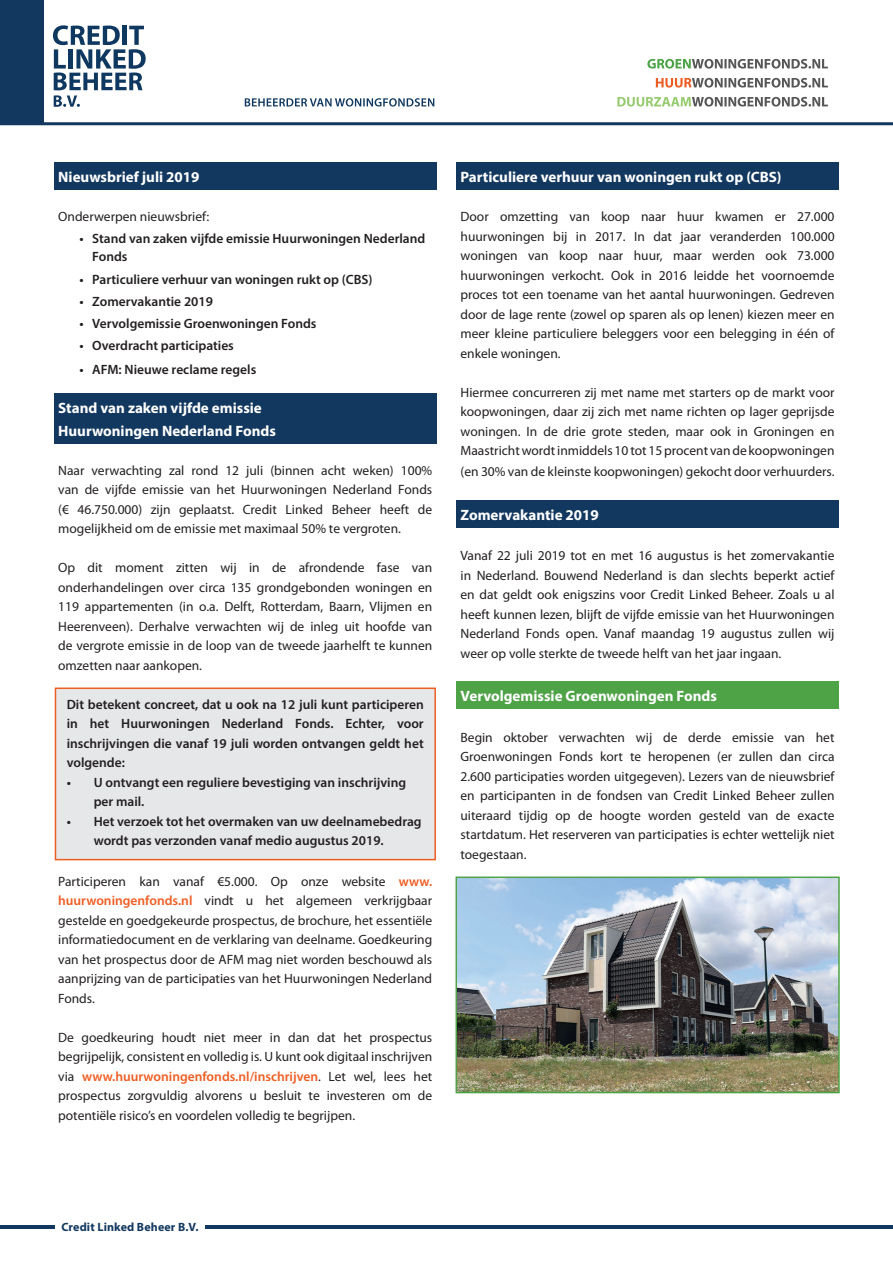
<style>
.page{position:relative;width:893px;height:1263px;background:#fff}
.page>*{position:absolute;margin:0;border:0;box-sizing:border-box;transform-origin:0 0}
.t1{font:700 15px/22.5px "Myriad Pro";color:#fff}
.t2{font:13.5px/19.5px "Myriad Pro";color:#231f20;text-align:justify}
.t3{font:600 13.5px/19.5px "Myriad Pro";color:#231f20}
.t4{font:700 12px "Myriad Pro";letter-spacing:.01em;color:#133860}
.s1{font-weight:600;color:#ee5d22}
</style>
<div class="page">
<hr style="left:205px;top:1225px;width:688px;height:3px;background:#133860">
<hr style="left:0;top:1225px;width:54px;height:3px;background:#133860">
<div style="left:55px;top:687px;width:381px;height:173px;background:#e6e7e9;border:2px solid #ee5d22"></div>
<svg style="left:53px;top:25px;width:93px;height:82px"></svg>
<div style="left:54px;top:162px;width:383px;height:28px;background:#133860"></div>
<div style="left:54px;top:393px;width:383px;height:51px;background:#133860"></div>
<svg style="left:647px;top:59px;width:181px;height:10px"></svg>
<svg style="left:656px;top:78px;width:172px;height:10px"></svg>
<svg style="left:617px;top:97px;width:211px;height:10px"></svg>
<svg style="left:245px;top:98px;width:189px;height:9px"></svg>
<hr style="left:0;top:122px;width:893px;height:3px;background:#133860">
<div style="left:0;top:0;width:43px;height:123px;background:#133860"></div>
<div style="left:456px;top:162px;width:383px;height:28px;background:#133860"></div>
<div style="left:456px;top:500px;width:383px;height:28px;background:#133860"></div>
<div style="left:456px;top:681px;width:383px;height:28px;background:#4ea346"></div>
<img style="left:458px;top:879px;width:379px;height:211px">
<div style="left:455px;top:876px;width:385px;height:217px;border:2px solid #4ea346"></div>
<p class="t1" style="left:58px;top:165px;width:143px">Nieuwsbrief juli 2019</p>
<p class="t2" style="left:58px;top:207px;width:153px">Onderwerpen nieuwsbrief:</p>
<p class="t3" style="left:92px;top:230px;width:335px;line-height:18px;text-indent:-13px">• Stand van zaken vijfde emissie Huurwoningen Nederland<br>Fonds</p>
<p class="t3" style="left:79px;top:269px;width:295px">• Particuliere verhuur van woningen rukt op (CBS)</p>
<p class="t3" style="left:79px;top:291px;width:135px">• Zomervakantie 2019</p>
<p class="t3" style="left:79px;top:314px;width:239px">• Vervolgemissie Groenwoningen Fonds</p>
<p class="t3" style="left:79px;top:336px;width:156px">• Overdracht participaties</p>
<p class="t3" style="left:79px;top:360px;width:178px">• AFM: Nieuwe reclame regels</p>
<p class="t1" style="left:58px;top:396px;width:219px">Stand van zaken vijfde emissie<br>Huurwoningen Nederland Fonds</p>
<p class="t2" style="left:58px;top:461px;width:376px">Naar verwachting zal rond 12 juli (binnen acht weken) 100% van de vijfde emissie van het Huurwoningen Nederland Fonds (€ 46.750.000) zijn geplaatst. Credit Linked Beheer heeft de mogelijkheid om de emissie met maximaal 50% te vergroten.</p>
<p class="t2" style="left:58px;top:558px;width:376px">Op dit moment zitten wij in de afrondende fase van onderhandelingen over circa 135 grondgebonden woningen en 119 appartementen (in o.a. Delft, Rotterdam, Baarn, Vlijmen en Heerenveen). Derhalve verwachten wij de inleg uit hoofde van de vergrote emissie in de loop van de tweede jaarhelft te kunnen omzetten naar aankopen.</p>
<p class="t3" style="left:67px;top:694px;width:359px;text-align:justify">Dit betekent concreet, dat u ook na 12 juli kunt participeren in het Huurwoningen Nederland Fonds. Echter, voor inschrijvingen die vanaf 19 juli worden ontvangen geldt het volgende:</p>
<p class="t3" style="left:94px;top:772px;width:314px;text-indent:-27px">• U ontvangt een reguliere bevestiging van inschrijving per mail.</p>
<p class="t3" style="left:94px;top:811px;width:329px;text-indent:-27px">• Het verzoek tot het overmaken van uw deelnamebedrag wordt pas verzonden vanaf medio augustus 2019.</p>
<p class="t2" style="left:58px;top:872px;width:376px">Participeren kan vanaf €5.000. Op onze website <span class="s1">www. huurwoningenfonds.nl</span> vindt u het algemeen verkrijgbaar gestelde en goedgekeurde prospectus, de brochure, het essentiële informatiedocument en de verklaring van deelname. Goedkeuring van het prospectus door de AFM mag niet worden beschouwd als aanprijzing van de participaties van het Huurwoningen Nederland Fonds.</p>
<p class="t2" style="left:58px;top:1028px;width:376px">De goedkeuring houdt niet meer in dan dat het prospectus begrijpelijk, consistent en volledig is. U kunt ook digitaal inschrijven via <span class="s1">www.huurwoningenfonds.nl/inschrijven</span>. Let wel, lees het prospectus zorgvuldig alvorens u besluit te investeren om de potentiële risico’s en voordelen volledig te begrijpen.</p>
<p class="t1" style="left:460px;top:165px;width:322px">Particuliere verhuur van woningen rukt op (CBS)</p>
<p class="t2" style="left:460px;top:207px;width:376px">Door omzetting van koop naar huur kwamen er 27.000 huurwoningen bij in 2017. In dat jaar veranderden 100.000 woningen van koop naar huur, maar werden ook 73.000 huurwoningen verkocht. Ook in 2016 leidde het voornoemde proces tot een toename van het aantal huurwoningen. Gedreven door de lage rente (zowel op sparen als op lenen) kiezen meer en meer kleine particuliere beleggers voor een belegging in één of enkele woningen.</p>
<p class="t2" style="left:460px;top:383px;width:376px">Hiermee concurreren zij met name met starters op de markt voor koopwoningen, daar zij zich met name richten op lager geprijsde woningen. In de drie grote steden, maar ook in Groningen en Maastricht wordt inmiddels 10 tot 15 procent van de koopwoningen</p>
<p class="t2" style="left:460px;top:462px;width:375px">(en 30% van de kleinste koopwoningen) gekocht door verhuurders.</p>
<p class="t1" style="left:460px;top:503px;width:140px">Zomervakantie 2019</p>
<p class="t2" style="left:460px;top:546px;width:376px">Vanaf 22 juli 2019 tot en met 16 augustus is het zomervakantie in Nederland. Bouwend Nederland is dan slechts beperkt actief en dat geldt ook enigszins voor Credit Linked Beheer. Zoals u al heeft kunnen lezen, blijft de vijfde emissie van het Huurwoningen Nederland Fonds open. Vanaf maandag 19 augustus zullen wij weer op volle sterkte de tweede helft van het jaar ingaan.</p>
<p class="t1" style="left:460px;top:684px;width:258px">Vervolgemissie Groenwoningen Fonds</p>
<p class="t2" style="left:460px;top:728px;width:376px">Begin oktober verwachten wij de derde emissie van het Groenwoningen Fonds kort te heropenen (er zullen dan circa 2.600 participaties worden uitgegeven). Lezers van de nieuwsbrief en participanten in de fondsen van Credit Linked Beheer zullen uiteraard tijdig op de hoogte worden gesteld van de exacte startdatum. Het reserveren van participaties is echter wettelijk niet toegestaan.</p>
<p class="t4" style="left:61px;top:1219px;width:139px">Credit Linked Beheer B.V.</p>
</div>
